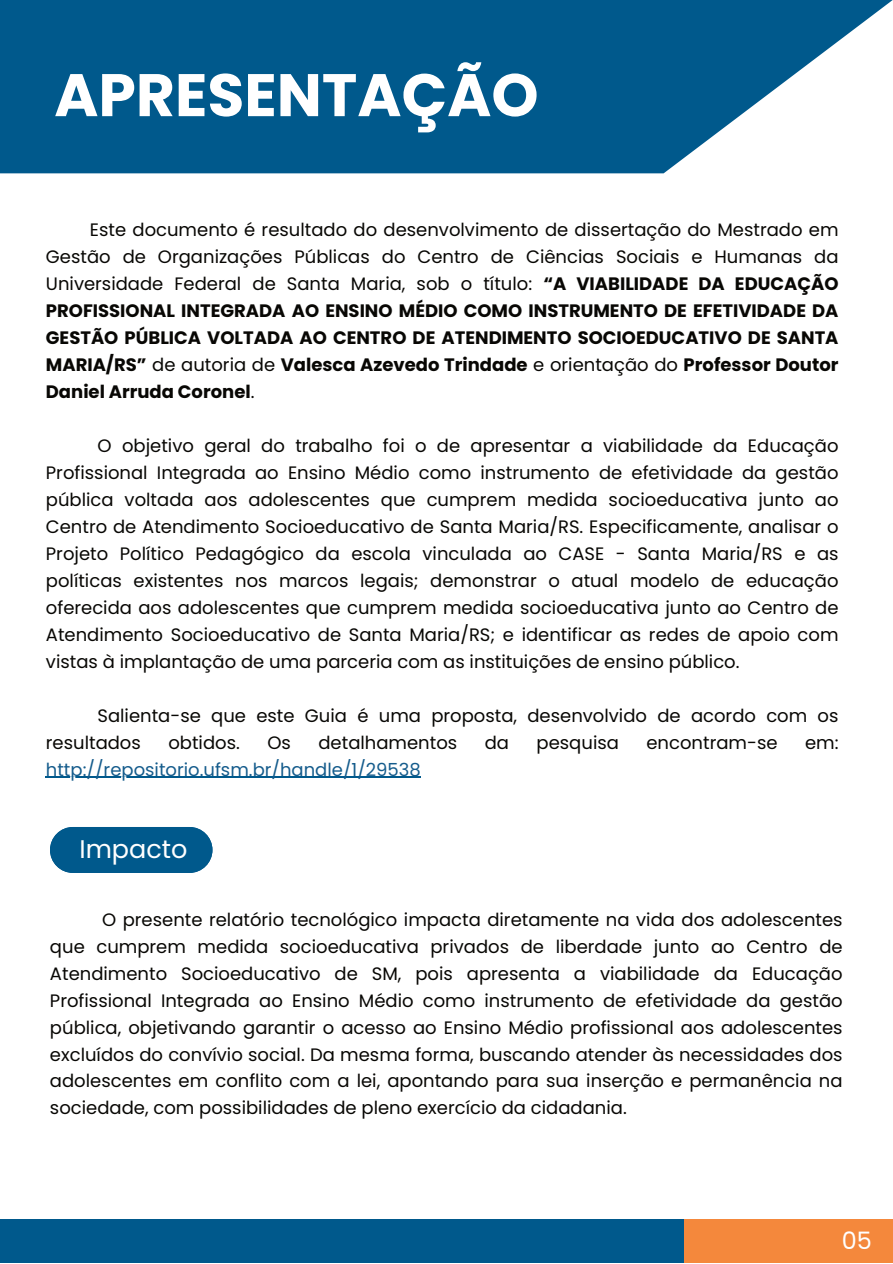
<style>
.page{position:relative;width:893px;height:1264px;background:#fff}
.page>*{position:absolute;margin:0;border:0;box-sizing:border-box;transform-origin:0 0}
.t1{font:700 60px "Poppins";color:#fff}
.t2{font:25.5px "Poppins";color:#fff}
.t3{font:24px "Poppins";color:#fff}
.t4{font:18px/27px "Poppins";color:#080704;text-align:justify}
.t5{font:700 18px/27px "Poppins";color:#080704;text-align:justify}
.t6{font:18px "Poppins";color:#155c8c}
.s1{font-weight:400}
</style>
<div class="page">
<svg style="left:0;top:0;width:892px;height:173px;fill:#00598c"></svg>
<div style="left:0;top:1218px;width:688px;height:44px;background:#00598c"></div>
<div style="left:684px;top:1218px;width:208px;height:44px;background:#f4883c"></div>
<hr style="left:46px;top:776px;width:375px;height:2px;background:#00598c">
<div style="left:50px;top:827px;width:162px;height:45px;background:#00598c"></div>
<h1 class="t1" style="left:54px;top:60px;width:486px">APRESENTAÇÃO</h1>
<p class="t5" style="left:46px;top:216px;width:794px;text-indent:44px"><span class="s1">Este documento é resultado do desenvolvimento de dissertação do Mestrado em Gestão de Organizações Públicas do Centro de Ciências Sociais e Humanas da Universidade Federal de Santa Maria, sob o título:</span> “A VIABILIDADE DA EDUCAÇÃO PROFISSIONAL INTEGRADA AO ENSINO MÉDIO COMO INSTRUMENTO DE EFETIVIDADE DA GESTÃO PÚBLICA VOLTADA AO CENTRO DE ATENDIMENTO SOCIOEDUCATIVO DE SANTA MARIA/RS” <span class="s1">de autoria de</span> Valesca Azevedo Trindade <span class="s1">e orientação do</span> Professor Doutor Daniel Arruda Coronel<span class="s1">.</span></p>
<p class="t4" style="left:46px;top:432px;width:794px;text-indent:52px">O objetivo geral do trabalho foi o de apresentar a viabilidade da Educação Profissional Integrada ao Ensino Médio como instrumento de efetividade da gestão pública voltada aos adolescentes que cumprem medida socioeducativa junto ao Centro de Atendimento Socioeducativo de Santa Maria/RS. Especificamente, analisar o Projeto Político Pedagógico da escola vinculada ao CASE - Santa Maria/RS e as políticas existentes nos marcos legais; demonstrar o atual modelo de educação oferecida aos adolescentes que cumprem medida socioeducativa junto ao Centro de Atendimento Socioeducativo de Santa Maria/RS; e identificar as redes de apoio com vistas à implantação de uma parceria com as instituições de ensino público.</p>
<p class="t4" style="left:46px;top:702px;width:794px;text-indent:52px">Salienta-se que este Guia é uma proposta, desenvolvido de acordo com os resultados</p>
<p class="t4" style="left:168px;top:729px;width:73px">obtidos.</p>
<p class="t4" style="left:267px;top:729px;width:25px">Os</p>
<p class="t4" style="left:318px;top:729px;width:140px">detalhamentos</p>
<p class="t4" style="left:484px;top:729px;width:26px">da</p>
<p class="t4" style="left:536px;top:729px;width:84px">pesquisa</p>
<p class="t4" style="left:646px;top:729px;width:132px">encontram-se</p>
<p class="t4" style="left:805px;top:729px;width:35px">em:</p>
<p class="t6" style="left:46px;top:759px;width:376px">http://repositorio.ufsm.br/handle/1/29538</p>
<h2 class="t2" style="left:79px;top:834px;width:109px">Impacto</h2>
<p class="t4" style="left:50px;top:905px;width:794px;text-indent:52px">O presente relatório tecnológico impacta diretamente na vida dos adolescentes que cumprem medida socioeducativa privados de liberdade junto ao Centro de Atendimento Socioeducativo de SM, pois apresenta a viabilidade da Educação Profissional Integrada ao Ensino Médio como instrumento de efetividade da gestão pública, objetivando garantir o acesso ao Ensino Médio profissional aos adolescentes excluídos do convívio social. Da mesma forma, buscando atender às necessidades dos adolescentes em conflito com a lei, apontando para sua inserção e permanência na sociedade, com possibilidades de pleno exercício da cidadania.</p>
<h3 class="t3" style="left:841px;top:1226px;width:32px">05</h3>
</div>
